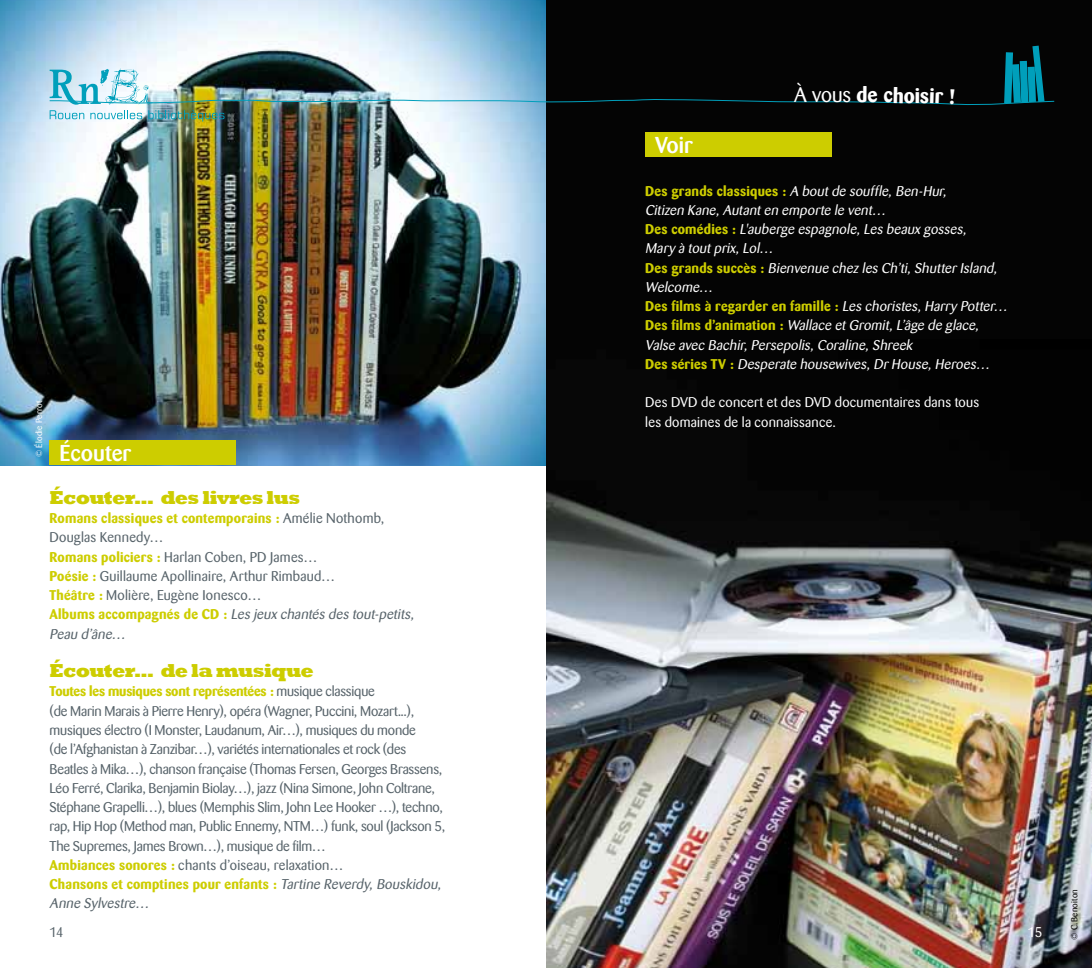
<style>
.page{position:relative;width:1092px;height:968px;background:#fff}
.page>*{position:absolute;margin:0;border:0;box-sizing:border-box;transform-origin:0 0}
.t1{font:500 22.75px "Barmeno";color:#fff}
.t2{font:21px "Barmeno";color:#fff}
.t3{font:700 21px "Barmeno";color:#fff}
.t4{font:800 19.25px "Rockwell";letter-spacing:-.035em;color:#cdcd00}
.t5{font:14px/19.2px "Barmeno";letter-spacing:-.01em;color:#57636a}
.t6{font:italic 14px/19.2px "Barmeno";color:#fff}
.t7{font:14px/19.2px "Barmeno";letter-spacing:.015em;color:#57636a}
.t8{font:14px/19.2px "Barmeno";letter-spacing:.015em;color:#fff}
.t9{font:8.75px "Barmeno";letter-spacing:.025em;color:#fff}
.t10{font:8.75px "Barmeno";letter-spacing:.025em;color:#000}
.s1{font-weight:700;color:#cdcd00}
.s2{font-style:italic}
.s3{font-weight:700;font-style:normal;color:#cdcd00}
</style>
<div class="page">
<div style="left:546px;top:0;width:545px;height:967px;background:#040404"></div>
<img style="left:546px;top:491px;width:545px;height:476px">
<img style="left:0;top:0;width:546px;height:465px">
<div style="left:50px;top:440px;width:186px;height:25px;background:#cdcd00"></div>
<div style="left:645px;top:132px;width:186px;height:25px;background:#cdcd00"></div>
<img style="left:49px;top:46px;width:1005px;height:76px">
<p class="t9" style="left:34px;top:457px;width:58px;rotate:-90deg">© Élodie Perrot</p>
<h1 class="t1" style="left:60px;top:440px;width:73px">Écouter</h1>
<h3 class="t4" style="left:50px;top:486px;width:252px">Écouter… des livres lus</h3>
<p class="t7" style="left:50px;top:508px;width:369px"><span class="s1">Romans classiques et contemporains :</span> Amélie Nothomb, Douglas Kennedy…<br><span class="s1">Romans policiers :</span> Harlan Coben, PD James…<br><span class="s1">Poésie :</span> Guillaume Apollinaire, Arthur Rimbaud…<br><span class="s1">Théâtre :</span> Molière, Eugène Ionesco…<br><span class="s1">A l b u m s a c c o m p a g n é s d e C D :</span> <span class="s2">Les jeux chantés des tout-petits, Peau d’âne…</span></p>
<h3 class="t4" style="left:50px;top:659px;width:266px">Écouter… de la musique</h3>
<p class="t5" style="left:50px;top:682px;width:397px"><span class="s1">Toutes les musiques sont représentées :</span> musique classique<br>(de Marin Marais à Pierre Henry), opéra (Wagner, Puccini, Mozart...), musiques électro (I Monster, Laudanum, Air…), musiques du monde<br>(de l’Afghanistan à Zanzibar…), variétés internationales et rock (des Beatles à Mika…), chanson française (Thomas Fersen, Georges Brassens, Léo Ferré, Clarika, Benjamin Biolay…), jazz (Nina Simone, John Coltrane, Stéphane Grapelli…), blues (Memphis Slim, John Lee Hooker …), techno, rap, Hip Hop (Method man, Public Ennemy, NTM…) funk, soul (Jackson 5, The Supremes, James Brown…), musique de film…<br><span class="s1">Ambiances sonores :</span> chants d’oiseau, relaxation…<br><span class="s1">Chansons et comptines pour enfants :</span> <span class="s2">Tartine Reverdy,Bouskidou, Anne Sylvestre…</span></p>
<h1 class="t1" style="left:655px;top:132px;width:39px">Voir</h1>
<h2 class="t2" style="left:794px;top:82px;width:59px">À vous</h2>
<h2 class="t3" style="left:914px;top:83px;width:7px">i</h2>
<p class="t6" style="left:645px;top:181px;width:366px"><span class="s3">Des grands classiques :</span> A boutde souffle,Ben-Hur,<br>Citizen Kane,Autanten emporte le vent…<br><span class="s3">D e s c o m é d i e s :</span> L'auberge espagnole,Les beaux gosses,<br>Mary à toutprix,Lol…<br><span class="s3">D e s g ra n d s s u c c è s :</span> Bienvenue chez les Ch’ti,ShutterIsland, Welcome…<br><span class="s3">Des films à regarder en famille :</span> Les choristes,Harry Potter… <span class="s3">D e s fi l m s d ’a n i m a t i o n :</span> Wallace etGromit,L’âge de glace, Valse avec Bachir,Persepolis,Coraline,Shreek<br><span class="s3">D e s s é r i e s T V :</span> Desperate housewives,DrHouse,Heroes…</p>
<p class="t8" style="left:645px;top:393px;width:335px">Des DVD de concert et des DVD documentaires dans tous les domaines de la connaissance.</p>
<p class="t5" style="left:50px;top:922px;width:16px">14</p>
<p class="t8" style="left:1027px;top:922px;width:16px">15</p>
<p class="t10" style="left:1069px;top:939px;width:52px;rotate:-90deg">© C.Benoiton</p>
</div>
